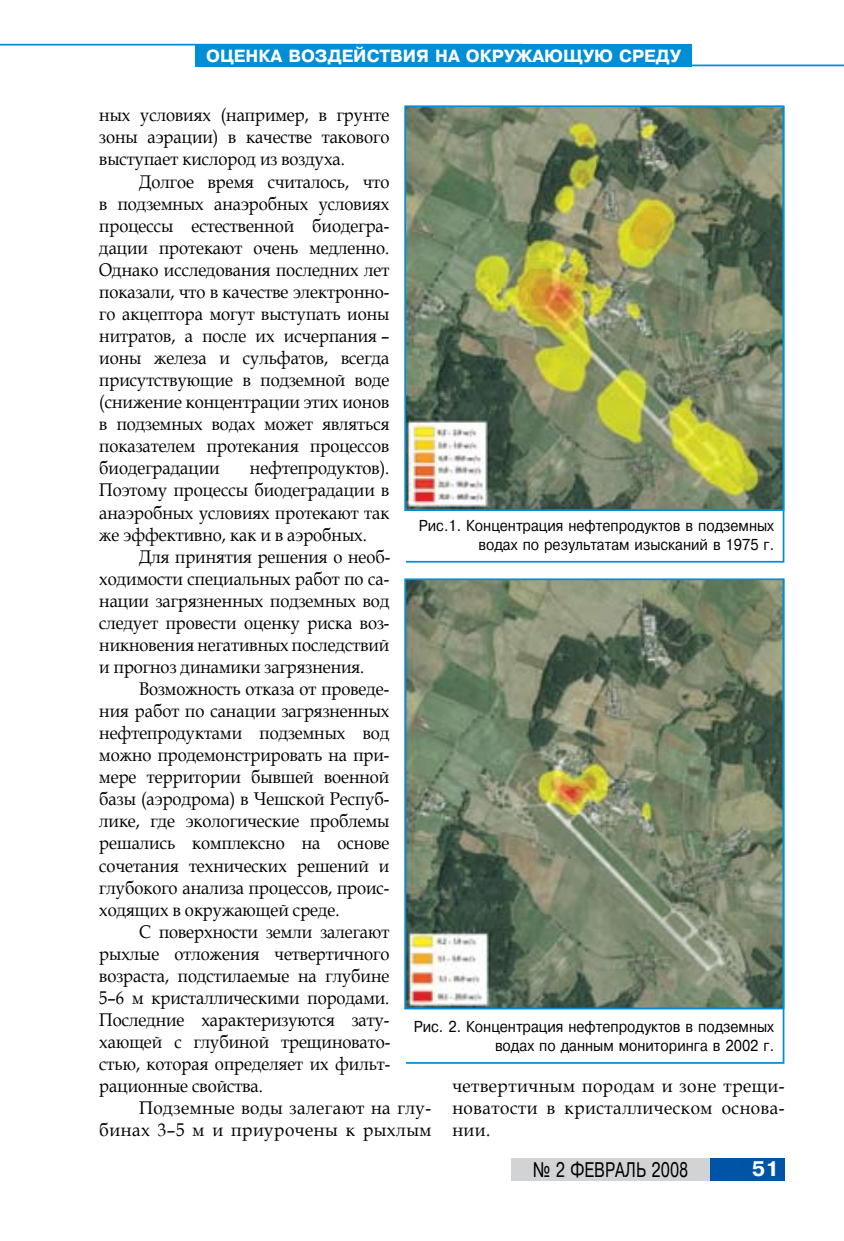
<style>
.page{position:relative;width:844px;height:1241px;background:#fff}
.page>*{position:absolute;margin:0;border:0;box-sizing:border-box;transform-origin:0 0}
.t1{font:21px "Pragmatica Cyrillic";color:#000;scale:.75 1}
.t2{font:21px "Pragmatica Bold Cyrillic";color:#fff}
.t3{font:18.38px/22.1px "Book Antiqua";color:#000;text-align:justify;scale:.9 1}
.t4{font:18.38px/22.1px "Book Antiqua";color:#000;text-align:justify;scale:.93 1}
.t5{font:18.38px/22.1px "Book Antiqua";letter-spacing:.03em;color:#000;text-align:right;scale:.93 1}
.t6{font:17.5px "Pragmatica Bold Cyrillic";color:#fff}
.t7{font:15.75px/18.9px "Pragmatica Cyrillic";color:#000;text-align:right;scale:.9 1}
</style>
<div class="page">
<div style="left:511px;top:1158px;width:198px;height:22px;background:#d1d3d4"></div>
<div style="left:709px;top:1158px;width:75px;height:22px;background:#0054a6"></div>
<div style="left:195px;top:44px;width:496px;height:22px;background:#008fd4"></div>
<hr style="left:195px;top:64px;width:648px;height:2px;background:#008fd4">
<hr style="left:0;top:44px;width:523px;height:2px;background:#008fd4">
<img style="left:404px;top:105px;width:381px;height:458px">
<svg style="left:404px;top:578px;width:381px;height:486px;background:#86927e"></svg>
<p class="t6" style="left:206px;top:46px;width:173px">оценка воздейств</p>
<p class="t6" style="left:403px;top:46px;width:278px">ия на окружающую среду</p>
<p class="t3" style="left:99px;top:104px;width:324px">ных условиях (например, в грунте зоны аэрации) в качестве такового выступает кислород из воздуха.</p>
<p class="t3" style="left:99px;top:170px;width:324px;text-indent:40px">Долгое время считалось, что в подземных анаэробных условиях процессы естественной биодегра&shy;дации протекают очень медленно.<br>Однако исследования последних лет показали, что в качестве электронно&shy;го акцептора могут выступать ионы нитратов, а после их исчерпания – ионы железа и сульфатов, всегда присутствующие в подземной воде (снижение концентрации этих ионов в подземных водах может являться показателем протекания процессов биодеградации</p>
<p class="t3" style="left:99px;top:456px;width:324px;text-indent:151px">нефтепродуктов).<br>Поэтому процессы биодеградации в анаэробных условиях протекают так же эффективно, как и в аэробных.</p>
<p class="t3" style="left:99px;top:545px;width:325px;text-indent:40px">Для принятия решения о необ&shy;ходимости специальных работ по са&shy;нации загрязненных подземных вод следует провести оценку риска воз&shy;никновения негативных последствий и прогноз динамики загрязнения.</p>
<p class="t3" style="left:99px;top:677px;width:324px;text-indent:40px">Возможность отказа от проведе&shy;ния работ по санации загрязненных нефтепродуктами подземных вод можно продемонстрировать на при&shy;мере территории бывшей военной базы (аэродрома) в Чешской Респуб&shy;лике, где экологические проблемы решались комплексно на основе сочетания технических решений и глубокого анализа процессов, проис&shy;ходящих в окружающей среде.</p>
<p class="t3" style="left:99px;top:919px;width:325px;text-indent:40px">С поверхности земли залегают рыхлые отложения четвертичного возраста, подстилаемые на глубине 5–6 м кристаллическими породами.<br>Последние характеризуются зату&shy;хающей с глубиной трещиновато&shy;стью, которая определяет их фильт&shy;рационные свойства.</p>
<p class="t5" style="left:99px;top:1096px;width:358px">Подземные воды залегают на глу&shy;бинах 3–5 м и приурочены к рыхлым</p>
<p class="t7" style="left:418px;top:517px;width:396px">Рис.1. Концентрация нефтепродуктов в подземных водах по результатам изысканий в 1975 г.</p>
<p class="t7" style="left:413px;top:1017px;width:402px">Рис. 2. Концентрация нефтепродуктов в подземных водах по данным мониторинга в 2002 г.</p>
<p class="t4" style="left:452px;top:1074px;width:358px">четвертичным породам и зоне трещи&shy;новатости в кристаллическом основа&shy;нии.</p>
<p class="t1" style="left:532px;top:1158px;width:209px">№ 2 февраль 2008</p>
<p class="t2" style="left:751px;top:1156px;width:29px">51</p>
</div>
